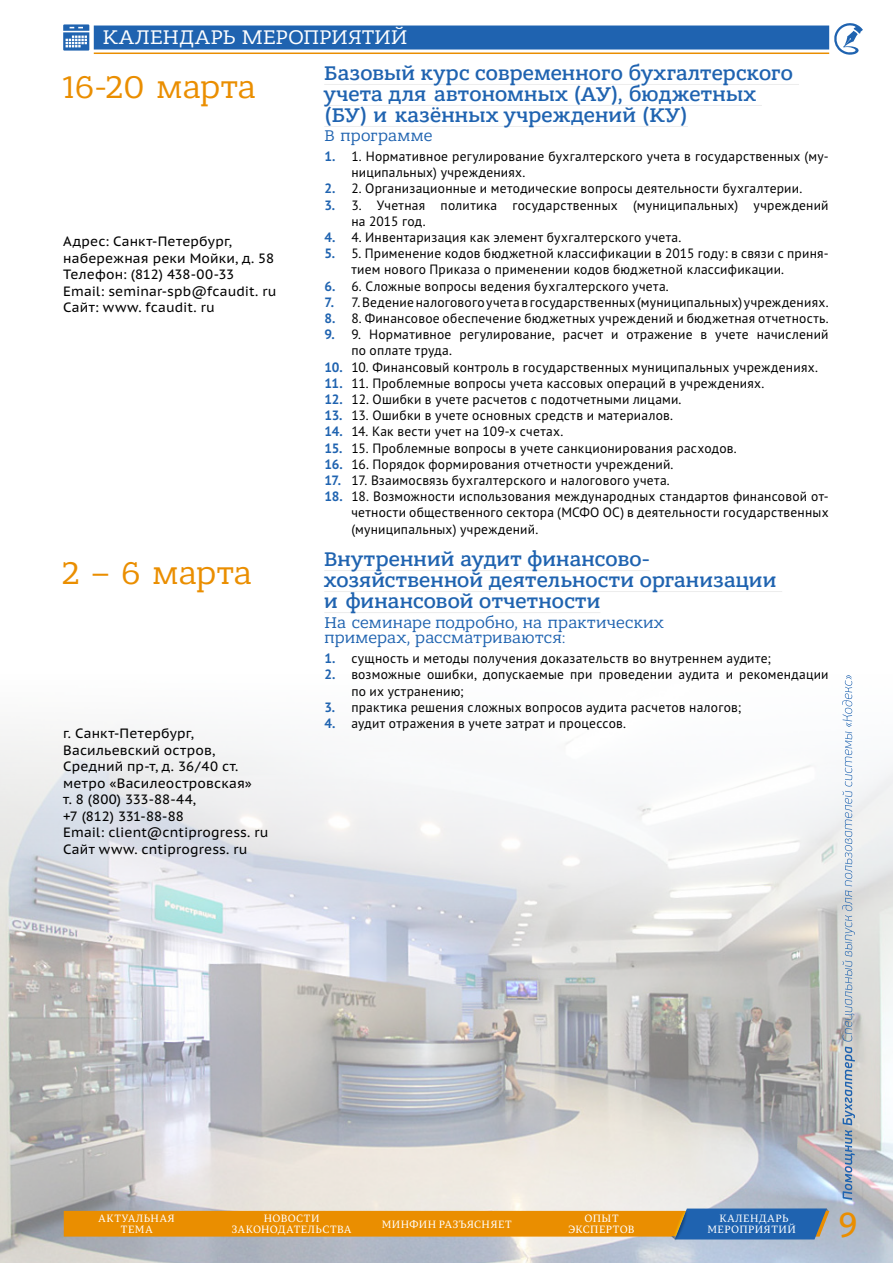
<style>
.page{position:relative;width:893px;height:1263px;background:#fff}
.page>*{position:absolute;margin:0;border:0;box-sizing:border-box;transform-origin:0 0}
.t1{font:34.5px "Permian Slab Serif Typeface";color:#ea8e00}
.t2{font:33.3px "Bandera Pro";letter-spacing:-.005em;color:#ea8e00}
.t3{font:500 21px/21px "Bandera Pro";letter-spacing:.01em;color:#1f63b0}
.t4{font:21px "Bandera Pro";letter-spacing:.01em;color:#fff}
.t5{font:16.5px/15px "Bandera Pro";letter-spacing:.02em;color:#1f63b0}
.t6{font:13.5px/16.2px "PT Sans Pro";letter-spacing:.015em;color:#000}
.t7{font:13.5px/16.5px "PT Sans Pro Caption";letter-spacing:.01em;color:#000}
.t8{font:10.5px/10.5px "Permian Serif Typeface";letter-spacing:.05em;color:#fff;text-align:center}
.t9{font:10.5px/10.5px "Permian Serif Typeface";letter-spacing:.07em;color:#fff;text-align:center}
.s1{font-weight:700;color:#1f63b0}
</style>
<div class="page">
<img style="left:0;top:731px;width:893px;height:532px">
<hr style="left:324px;top:84px;width:475px;height:1px;background:#ededed">
<hr style="left:324px;top:105px;width:438px;height:1px;background:#ededed">
<hr style="left:324px;top:126px;width:364px;height:1px;background:#ededed">
<hr style="left:324px;top:570px;width:326px;height:1px;background:#ededed">
<hr style="left:324px;top:591px;width:458px;height:1px;background:#ededed">
<hr style="left:324px;top:612px;width:276px;height:1px;background:#ededed">
<svg style="left:842px;top:675px;width:13px;height:525px"></svg>
<svg style="left:834px;top:23px;width:29px;height:32px"></svg>
<svg style="left:64px;top:1208px;width:765px;height:31px"></svg>
<img style="left:674px;top:1209px;width:23px;height:35px">
<img style="left:665px;top:1205px;width:22px;height:36px">
<div style="left:94px;top:26px;width:735px;height:24px;background:#1f63b0"></div>
<hr style="left:94px;top:53px;width:735px;height:1px;background:#ea8e00">
<svg style="left:63px;top:24px;width:26px;height:27px"></svg>
<h3 class="t4" style="left:103px;top:24px;width:306px">КАЛЕНДАРЬ МЕРОПРИЯТИЙ</h3>
<h2 class="t2" style="left:61px;top:66px;width:196px">16‑20 марта</h2>
<p class="t7" style="left:63px;top:233px;width:215px">Адрес: Санкт-Петербург, набережная реки Мойки, д. 58<br>Телефон: (812) 438‑00-33<br>Email: seminar-spb@fcaudit. ru<br>Сайт: www. fcaudit. ru</p>
<h3 class="t3" style="left:324px;top:63px;width:470px">Базовый курс современного бухгалтерского учета для автономных (АУ), бюджетных (БУ) и казённых учреждений (КУ)</h3>
<p class="t5" style="left:324px;top:129px;width:109px">В программе</p>
<p class="t6" style="left:351px;top:148px;width:479px;text-indent:-27px"><span class="s1">1.</span> 1. Нормативное регулирование бухгалтерского учета в государственных (му&shy;ниципальных) учреждениях.</p>
<p class="t6" style="left:324px;top:180px;width:479px"><span class="s1">2.</span> 2. Организационные и методические вопросы деятельности бухгалтерии.</p>
<p class="t6" style="left:351px;top:196px;width:479px;text-indent:-27px"><span class="s1">3.</span> 3. Учетная политика государственных (муниципальных) учреждений на 2015 год.</p>
<p class="t6" style="left:324px;top:229px;width:358px"><span class="s1">4.</span> 4. Инвентаризация как элемент бухгалтерского учета.</p>
<p class="t6" style="left:351px;top:245px;width:479px;text-indent:-27px"><span class="s1">5.</span> 5. Применение кодов бюджетной классификации в 2015 году: в связи с приня&shy;тием нового Приказа о применении кодов бюджетной классификации.</p>
<p class="t6" style="left:324px;top:277px;width:346px"><span class="s1">6.</span> 6. Сложные вопросы ведения бухгалтерского учета.</p>
<p class="t6" style="left:324px;top:294px;width:506px"><span class="s1">7.</span> 7. Ведение налогового учета в государственных (муниципальных) учреждениях.</p>
<p class="t6" style="left:324px;top:310px;width:506px"><span class="s1">8.</span> 8. Финансовое обеспечение бюджетных учреждений и бюджетная отчетность.</p>
<p class="t6" style="left:351px;top:326px;width:479px;text-indent:-27px"><span class="s1">9.</span> 9. Нормативное регулирование, расчет и отражение в учете начислений по оплате труда.</p>
<p class="t6" style="left:324px;top:358px;width:495px"><span class="s1">10.</span> 10. Финансовый контроль в государственных муниципальных учреждениях.</p>
<p class="t6" style="left:324px;top:375px;width:442px"><span class="s1">11.</span> 11. Проблемные вопросы учета кассовых операций в учреждениях.</p>
<p class="t6" style="left:324px;top:391px;width:359px"><span class="s1">12.</span> 12. Ошибки в учете расчетов с подотчетными лицами.</p>
<p class="t6" style="left:324px;top:407px;width:350px"><span class="s1">13.</span> 13. Ошибки в учете основных средств и материалов.</p>
<p class="t6" style="left:324px;top:423px;width:240px"><span class="s1">14.</span> 14. Как вести учет на 109‑х счетах.</p>
<p class="t6" style="left:324px;top:439px;width:414px"><span class="s1">15.</span> 15. Проблемные вопросы в учете санкционирования расходов.</p>
<p class="t6" style="left:324px;top:456px;width:351px"><span class="s1">16.</span> 16. Порядок формирования отчетности учреждений.</p>
<p class="t6" style="left:324px;top:472px;width:347px"><span class="s1">17.</span> 17. Взаимосвязь бухгалтерского и налогового учета.</p>
<p class="t6" style="left:351px;top:488px;width:479px;text-align:justify;text-indent:-27px"><span class="s1">18.</span> 18. Возможности использования международных стандартов финансовой от&shy;четности общественного сектора (МСФО ОС) в деятельности государственных (муниципальных) учреждений.</p>
<h2 class="t2" style="left:62px;top:552px;width:192px">2 – 6 марта</h2>
<h3 class="t3" style="left:324px;top:549px;width:454px">Внутренний аудит финансово&shy;хозяйственной деятельности организации и финансовой отчетности</h3>
<p class="t5" style="left:324px;top:615px;width:341px">На семинаре подробно, на практических примерах, рассматриваются:</p>
<p class="t6" style="left:324px;top:650px;width:448px"><span class="s1">1.</span> сущность и методы получения доказательств во внутреннем аудите;</p>
<p class="t6" style="left:351px;top:666px;width:479px;text-indent:-27px"><span class="s1">2.</span> возможные ошибки, допускаемые при проведении аудита и рекомендации по их устранению;</p>
<p class="t6" style="left:324px;top:699px;width:418px"><span class="s1">3.</span> практика решения сложных вопросов аудита расчетов налогов;</p>
<p class="t6" style="left:324px;top:715px;width:303px"><span class="s1">4.</span> аудит отражения в учете затрат и процессов.</p>
<p class="t7" style="left:63px;top:725px;width:207px">г. Санкт-Петербург,<br>Васильевский остров,<br>Средний пр-т, д. 36 / 40 ст. метро «Василеостровская»<br>т. 8 (800) 333‑88-44,<br>+7 (812) 331‑88-88<br>Email: client@cntiprogress. ru<br>Сайт www. cntiprogress. ru</p>
<p class="t9" style="left:99px;top:1213px;width:78px">АКТУАЛЬНАЯ<br>ТЕМА</p>
<p class="t8" style="left:232px;top:1213px;width:121px">НОВОСТИ<br>ЗАКОНОДАТЕЛЬСТВА</p>
<p class="t8" style="left:382px;top:1218px;width:131px">МИНФИН РАЗЪЯСНЯЕТ</p>
<p class="t8" style="left:568px;top:1213px;width:68px">ОПЫТ<br>ЭКСПЕРТОВ</p>
<p class="t8" style="left:707px;top:1213px;width:90px">КАЛЕНДАРЬ<br>МЕРОПРИЯТИЙ</p>
<h1 class="t1" style="left:838px;top:1197px;width:21px">9</h1>
</div>
